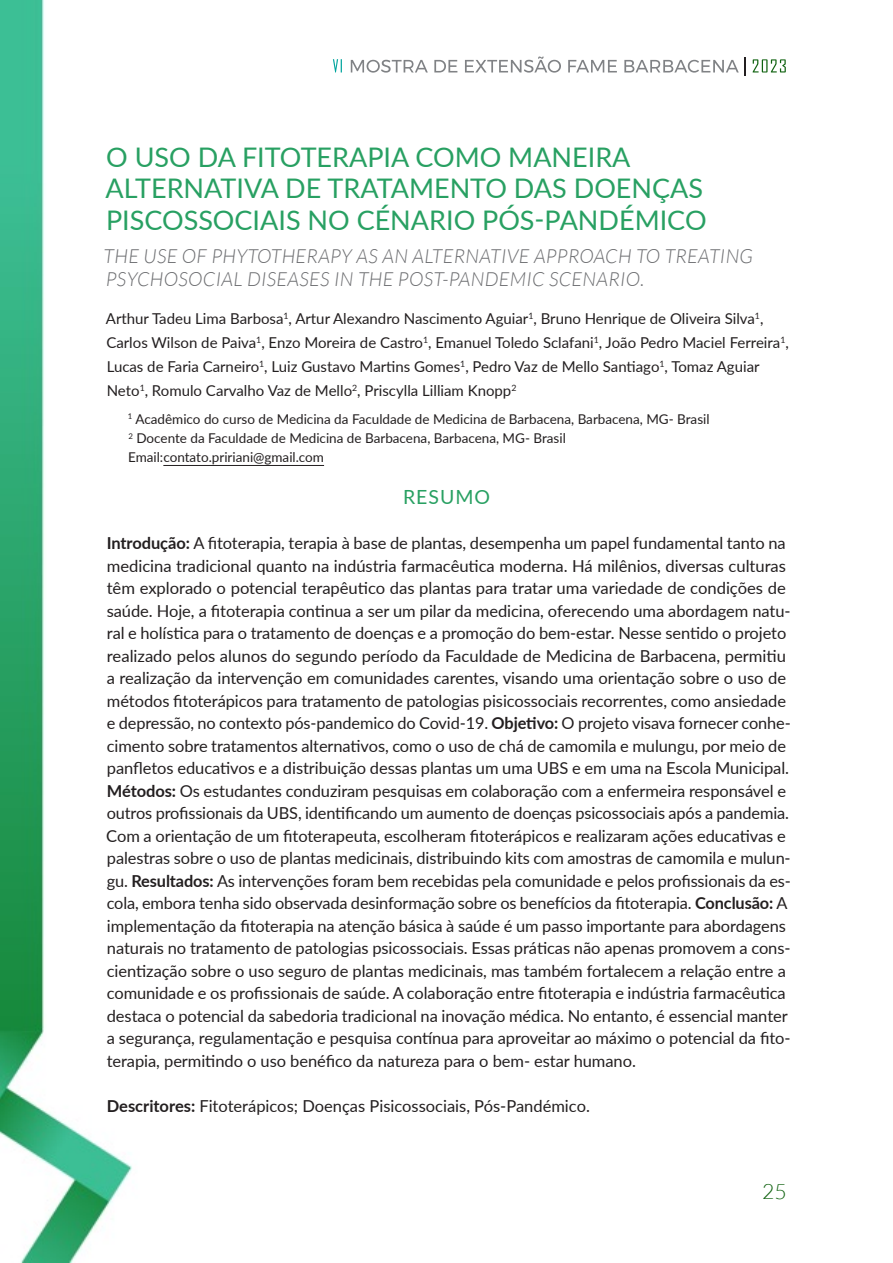
<style>
.page{position:relative;width:893px;height:1263px;background:#fff}
.page>*{position:absolute;margin:0;border:0;box-sizing:border-box;transform-origin:0 0}
.Título_F{font:27px/31.5px "Lato";color:#28a062}
.t1{font:300 21px "Lato";color:#106210}
.Título___Inglês_F{font:italic 300 19.5px/22.5px "Lato";letter-spacing:.02em;color:#6c6d70}
.Subtítulo_F{font:19.5px "Lato";letter-spacing:.05em;color:#28a062}
.Texto_F{font:16.5px/22.5px "Lato";letter-spacing:-.005em;color:#231f20}
.Autores_F{font:15px/24px "Lato";color:#231f20}
.Autores___Filiação_F{font:13.5px "Lato";color:#231f20}
.s1{font-weight:700}
</style>
<div class="page">
<img style="left:0;top:0;width:132px;height:1263px">
<div style="left:64px;top:305px;width:126px;height:270px;background:#fff"></div>
<svg style="left:753px;top:59px;width:33px;height:13px"></svg>
<svg style="left:745px;top:57px;width:1px;height:18px"></svg>
<svg style="left:351px;top:57px;width:388px;height:16px"></svg>
<svg style="left:333px;top:59px;width:9px;height:13px"></svg>
<hr style="left:163px;top:465px;width:161px;height:1px;background:#231f20">
<p class="Título_F" style="left:106px;top:140px;width:602px">O USO DA FITOTERAPIA COMO MANEIRA<br>ALTERNATIVA DE TRATAMENTO DAS DOENÇAS<br>PISCOSSOCIAIS NO CÉNARIO PÓS-PANDÉMICO</p>
<p class="Título___Inglês_F" style="left:103px;top:246px;width:651px">THE USE OF PHYTOTHERAPY AS AN ALTERNATIVE APPROACH TO TREATING<br>PSYCHOSOCIAL DISEASES IN THE POST-PANDEMIC SCENARIO.</p>
<p class="Autores_F" style="left:106px;top:306px;width:684px">Arthur Tadeu Lima Barbosa<sup>1</sup>, Artur Alexandro Nascimento Aguiar<sup>1</sup>, Bruno Henrique de Oliveira Silva<sup>1</sup>, Carlos Wilson de Paiva<sup>1</sup>, Enzo Moreira de Castro<sup>1</sup>, Emanuel Toledo Sclafani<sup>1</sup>, João Pedro Maciel Ferreira<sup>1</sup>, Lucas de Faria Carneiro<sup>1</sup>, Luiz Gustavo Martins Gomes<sup>1</sup>, Pedro Vaz de Mello Santiago<sup>1</sup>, Tomaz Aguiar Neto<sup>1</sup>, Romulo Carvalho Vaz de Mello<sup>2</sup>, Priscylla Lilliam Knopp<sup>2</sup></p>
<p class="Autores___Filiação_F" style="left:128px;top:409px;width:583px"><sup>1</sup> Acadêmico do curso de Medicina da Faculdade de Medicina de Barbacena, Barbacena, MG- Brasil</p>
<p class="Autores___Filiação_F" style="left:128px;top:428px;width:439px"><sup>2</sup> Docente da Faculdade de Medicina de Barbacena, Barbacena, MG- Brasil</p>
<p class="Autores___Filiação_F" style="left:128px;top:448px;width:197px">Email:contato.pririani@gmail.com</p>
<p class="Subtítulo_F" style="left:403px;top:483px;width:88px">RESUMO</p>
<p class="Texto_F" style="left:106px;top:531px;width:686px"><span class="s1">Introdução:</span> A fitoterapia, terapia à base de plantas, desempenha um papel fundamental tanto na medicina tradicional quanto na indústria farmacêutica moderna. Há milênios, diversas culturas têm explorado o potencial terapêutico das plantas para tratar uma variedade de condições de saúde. Hoje, a fitoterapia continua a ser um pilar da medicina, oferecendo uma abordagem natu&shy;ral e holística para o tratamento de doenças e a promoção do bem-estar. Nesse sentido o projeto realizado pelos alunos do segundo período da Faculdade de Medicina de Barbacena, permitiu a realização da intervenção em comunidades carentes, visando uma orientação sobre o uso de métodos fitoterápicos para tratamento de patologias pisicossociais recorrentes, como ansiedade e depressão, no contexto pós-pandemico do Covid-19. <span class="s1">Objetivo:</span> O projeto visava fornecer conhe&shy;cimento sobre tratamentos alternativos, como o uso de chá de camomila e mulungu, por meio de panfletos educativos e a distribuição dessas plantas um uma UBS e em uma na Escola Municipal.<br><span class="s1">Métodos:</span> Os estudantes conduziram pesquisas em colaboração com a enfermeira responsável e outros profissionais da UBS, identificando um aumento de doenças psicossociais após a pandemia.<br>Com a orientação de um fitoterapeuta, escolheram fitoterápicos e realizaram ações educativas e palestras sobre o uso de plantas medicinais, distribuindo kits com amostras de camomila e mulun&shy;gu. <span class="s1">Resultados:</span> As intervenções foram bem recebidas pela comunidade e pelos profissionais da es&shy;cola, embora tenha sido observada desinformação sobre os benefícios da fitoterapia. <span class="s1">Conclusão:</span> A implementação da fitoterapia na atenção básica à saúde é um passo importante para abordagens naturais no tratamento de patologias psicossociais. Essas práticas não apenas promovem a cons&shy;cientização sobre o uso seguro de plantas medicinais, mas também fortalecem a relação entre a comunidade e os profissionais de saúde. A colaboração entre fitoterapia e indústria farmacêutica destaca o potencial da sabedoria tradicional na inovação médica. No entanto, é essencial manter a segurança, regulamentação e pesquisa contínua para aproveitar ao máximo o potencial da fito&shy;terapia, permitindo o uso benéfico da natureza para o bem- estar humano.</p>
<p class="Texto_F" style="left:107px;top:1094px;width:485px"><span class="s1">Descritores:</span> Fitoterápicos; Doenças Pisicossociais, Pós-Pandémico.</p>
<p class="t1" style="left:762px;top:1180px;width:26px">25</p>
</div>
